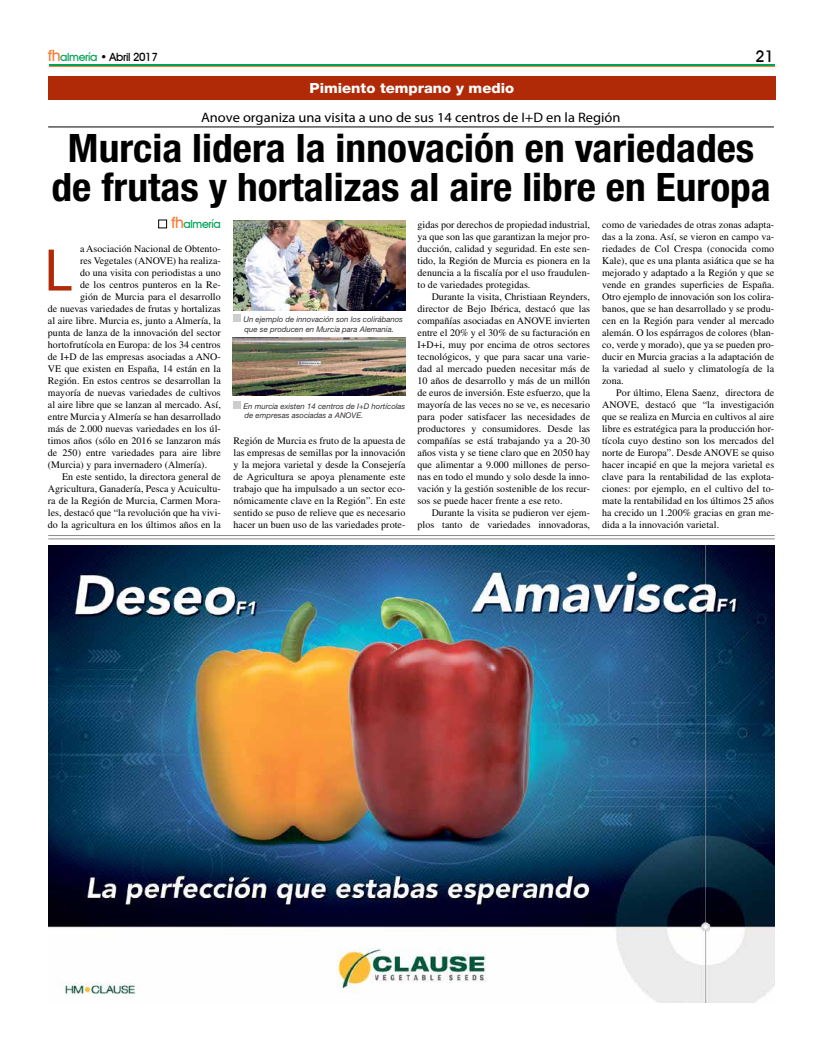
<style>
.page{position:relative;width:823px;height:1049px;background:#fff}
.page>*{position:absolute;margin:0;border:0;box-sizing:border-box;transform-origin:0 0}
.t1{font:condensed 57.3px "Helvetica Neue LT Std";color:#b12a08;scale:1.06 1}
.t2{font:700 condensed 39.2px/39.1px "Helvetica Neue LT Std";color:#000;text-align:center;scale:1.06 1}
.t3{font:500 16px "Avant Garde IT Cby BT";color:#000}
.t4{font:800 14px "Helvetica Neue LT Std";color:#fff;scale:1.06 1}
.t5{font:13.7px "Myriad Pro";color:#000;scale:1.06 1}
.t6{font:500 11.3px "Avant Garde IT Cby BT";letter-spacing:-.03em;color:#000}
.t7{font:500 11.3px "Avant Garde IT Cby BT";letter-spacing:-.03em;color:#00a357}
.t8{font:10px/12px "Times LT Std";letter-spacing:.005em;color:#000;text-align:justify}
.t9{font:italic 7.8px/9.4px "Helvetica Neue LT Std";color:#34302e}
.s1{font-size:15.7px;color:#f77e37}
.s2{color:#00a357}
</style>
<div class="page">
<img style="left:48px;top:546px;width:726px;height:456px">
<hr style="left:48px;top:535px;width:726px;height:1px;background:#8c8886">
<hr style="left:48px;top:539px;width:726px;height:1px;background:#8c8886">
<div style="left:48px;top:77px;width:727px;height:23px;background:#b12a08"></div>
<hr style="left:49px;top:64px;width:725px;height:1px;background:#00a357">
<hr style="left:49px;top:66px;width:725px;height:1px;background:#f77e37">
<div style="left:158px;top:220px;width:9px;height:8px;border:1px solid #000"></div>
<hr style="left:48px;top:127px;width:725px;height:1px;background:#000">
<img style="left:233px;top:220px;width:172px;height:90px">
<div style="left:233px;top:314px;width:8px;height:8px;background:#cecdcd"></div>
<div style="left:233px;top:401px;width:8px;height:8px;background:#cecdcd"></div>
<img style="left:233px;top:337px;width:172px;height:59px">
<p class="t6" style="left:48px;top:50px;width:111px"><span class="s1">fh</span><span class="s2">almería</span> • Abril 2017</p>
<h3 class="t3" style="left:755px;top:46px;width:20px">21</h3>
<h3 class="t4" style="left:309px;top:80px;width:194px">Pimiento temprano y medio</h3>
<h3 class="t5" style="left:201px;top:109px;width:397px">Anove organiza una visita a uno de sus 14 centros de I+D en la Región</h3>
<h2 class="t2" style="left:51px;top:127px;width:679px">Murcia lidera la innovación en variedades de frutas y hortalizas al aire libre en Europa</h2>
<p class="t7" style="left:171px;top:217px;width:51px"><span class="s1">fh</span>almería</p>
<p class="t8" style="left:80px;top:243px;width:142px">a Asociación Nacional de Obtento-</p>
<p class="t8" style="left:80px;top:255px;width:142px">res Vegetales (ANOVE) ha realiza-</p>
<p class="t8" style="left:80px;top:267px;width:142px">do una visita con periodistas a uno</p>
<p class="t8" style="left:80px;top:279px;width:142px">de los centros punteros en la Re-</p>
<p class="t8" style="left:80px;top:291px;width:142px">gión de Murcia para el desarrollo</p>
<p class="t8" style="left:48px;top:303px;width:174px">de nuevas variedades de frutas y hortalizas</p>
<p class="t8" style="left:48px;top:315px;width:174px">al aire libre. Murcia es, junto a Almería, la</p>
<p class="t8" style="left:48px;top:327px;width:174px">punta de lanza de la innovación del sector</p>
<p class="t8" style="left:48px;top:339px;width:174px">hortofrutícola en Europa: de los 34 centros</p>
<p class="t8" style="left:48px;top:351px;width:174px">de I+D de las empresas asociadas a ANO-</p>
<p class="t8" style="left:48px;top:363px;width:174px">VE que existen en España, 14 están en la</p>
<p class="t8" style="left:48px;top:375px;width:174px">Región. En estos centros se desarrollan la</p>
<p class="t8" style="left:48px;top:387px;width:174px">mayoría de nuevas variedades de cultivos</p>
<p class="t8" style="left:48px;top:399px;width:174px">al aire libre que se lanzan al mercado. Así,</p>
<p class="t8" style="left:48px;top:411px;width:174px">entre Murcia y Almería se han desarrollado</p>
<p class="t8" style="left:48px;top:423px;width:174px">más de 2.000 nuevas variedades en los úl-</p>
<p class="t8" style="left:48px;top:435px;width:174px">timos años (sólo en 2016 se lanzaron más</p>
<p class="t8" style="left:48px;top:447px;width:174px">de 250) entre variedades para aire libre</p>
<p class="t8" style="left:48px;top:459px;width:161px">(Murcia) y para invernadero (Almería).</p>
<p class="t8" style="left:62px;top:471px;width:160px">En este sentido, la directora general de</p>
<p class="t8" style="left:48px;top:483px;width:174px">Agricultura, Ganadería, Pesca y Acuicultu-</p>
<p class="t8" style="left:48px;top:495px;width:174px">ra de la Región de Murcia, Carmen Mora-</p>
<p class="t8" style="left:48px;top:507px;width:174px">les, destacó que “la revolución que ha vivi-</p>
<p class="t8" style="left:48px;top:519px;width:174px">do la agricultura en los últimos años en la</p>
<h1 class="t1" style="left:45px;top:237px;width:27px">L</h1>
<p class="t9" style="left:243px;top:315px;width:161px">Un ejemplo de innovación son los colirábanos que se producen en Murcia para Alemania.</p>
<p class="t9" style="left:243px;top:401px;width:163px">En murcia existen 14 centros de I+D hortícolas de empresas asociadas a ANOVE.</p>
<p class="t8" style="left:233px;top:435px;width:173px">Región de Murcia es fruto de la apuesta de las empresas de semillas por la innovación y la mejora varietal y desde la Consejería de Agricultura se apoya plenamente este trabajo que ha impulsado a un sector eco&shy;nómicamente clave en la Región”. En este sentido se puso de relieve que es necesario hacer un buen uso de las variedades prote-</p>
<p class="t8" style="left:417px;top:219px;width:174px">gidas por derechos de propiedad industrial, ya que son las que garantizan la mejor pro&shy;ducción, calidad y seguridad. En este sen&shy;tido, la Región de Murcia es pionera en la denuncia a la fiscalía por el uso fraudulen&shy;to de variedades protegidas.</p>
<p class="t8" style="left:417px;top:291px;width:174px;text-indent:14px">Durante la visita, Christiaan Reynders, director de Bejo Ibérica, destacó que las compañías asociadas en ANOVE invierten entre el 20% y el 30% de su facturación en I+D+i, muy por encima de otros sectores tecnológicos, y que para sacar una varie&shy;dad al mercado pueden necesitar más de 10 años de desarrollo y más de un millón de euros de inversión. Este esfuerzo, que la mayoría de las veces no se ve, es necesario para poder satisfacer las necesidades de productores y consumidores. Desde las compañías se está trabajando ya a 20-30 años vista y se tiene claro que en 2050 hay que alimentar a 9.000 millones de perso&shy;nas en todo el mundo y solo desde la inno&shy;vación y la gestión sostenible de los recur&shy;sos se puede hacer frente a ese reto.</p>
<p class="t8" style="left:417px;top:507px;width:174px;text-align:right">Durante la visita se pudieron ver ejem&shy;plos tanto de variedades innovadoras,</p>
<p class="t8" style="left:601px;top:219px;width:173px">como de variedades de otras zonas adapta&shy;das a la zona. Así, se vieron en campo va&shy;riedades de Col Crespa (conocida como Kale), que es una planta asiática que se ha mejorado y adaptado a la Región y que se vende en grandes superficies de España.<br>Otro ejemplo de innovación son los colira&shy;banos, que se han desarrollado y se produ&shy;cen en la Región para vender al mercado alemán. O los espárragos de colores (blan&shy;co, verde y morado), que ya se pueden pro&shy;ducir en Murcia gracias a la adaptación de la variedad al suelo y climatología de la zona.</p>
<p class="t8" style="left:601px;top:387px;width:173px;text-indent:14px">Por último, Elena Saenz, directora de ANOVE, destacó que “la investigación que se realiza en Murcia en cultivos al aire libre es estratégica para la producción hor&shy;tícola cuyo destino son los mercados del norte de Europa”. Desde ANOVE se quiso hacer incapié en que la mejora varietal es clave para la rentabilidad de las explota&shy;ciones: por ejemplo, en el cultivo del to&shy;mate la rentabilidad en los últimos 25 años ha crecido un 1.200% gracias en gran me&shy;dida a la innovación varietal.</p>
</div>
